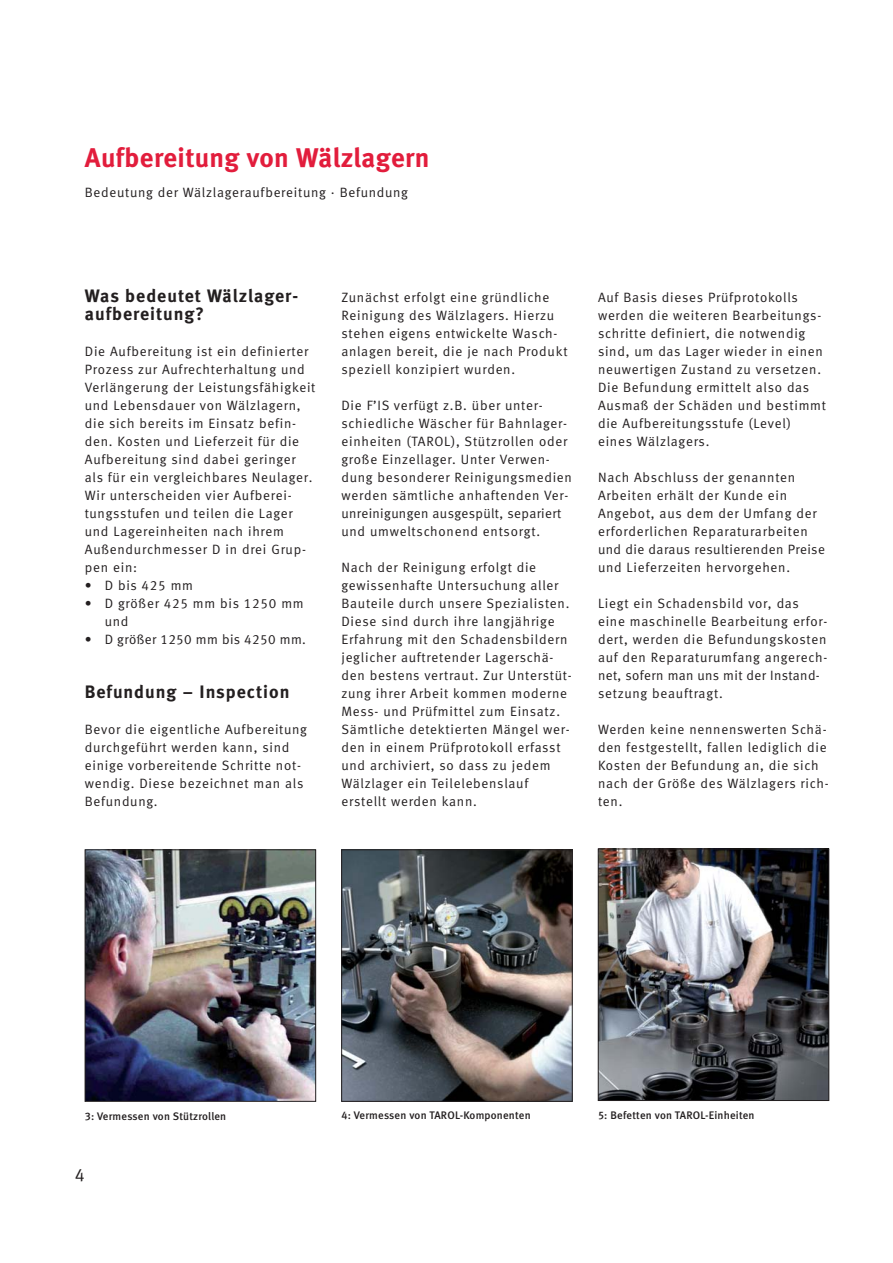
<style>
.page{position:relative;width:893px;height:1263px;background:#fff}
.page>*{position:absolute;margin:0;border:0;box-sizing:border-box;transform-origin:0 0}
.t1{font:27px "Meta Bold LF";letter-spacing:.015em;color:#e21d3c}
.t2{font:18px/18px "Meta Bold LF";letter-spacing:.055em;color:#231f20}
.t3{font:18px "Meta Normal LF";color:#231f20}
.t4{font:13.5px/18px "Meta Normal LF";letter-spacing:.055em;color:#231f20}
.t5{font:13.5px "Meta Normal LF";letter-spacing:.03em;color:#231f20}
.t6{font:10.95px "Meta Medium LF";letter-spacing:.015em;color:#231f20}
</style>
<div class="page">
<img style="left:87px;top:852px;width:227px;height:248px">
<div style="left:85px;top:850px;width:231px;height:252px;border:1px solid #231f20"></div>
<img style="left:343px;top:852px;width:227px;height:248px">
<div style="left:341px;top:850px;width:231px;height:252px;border:1px solid #231f20"></div>
<img style="left:600px;top:851px;width:227px;height:248px">
<div style="left:598px;top:849px;width:231px;height:252px;border:1px solid #231f20"></div>
<h1 class="t1" style="left:85px;top:147px;width:346px">Aufbereitung von Wälzlagern</h1>
<p class="t4" style="left:85px;top:184px;width:325px">Bedeutung der Wälzlageraufbereitung · Befundung</p>
<h2 class="t2" style="left:85px;top:288px;width:215px">Was bedeutet Wälzlager&shy;aufbereitung?</h2>
<p class="t4" style="left:85px;top:343px;width:232px">Die Aufbereitung ist ein definierter<br>Prozess zur Aufrechterhaltung und<br>Verlängerung der Leistungsfähigkeit und Lebensdauer von Wälzlagern, die sich bereits im Einsatz befin&shy;den. Kosten und Lieferzeit für die<br>Aufbereitung sind dabei geringer als für ein vergleichbares Neulager.<br>Wir unterscheiden vier Aufberei&shy;tungsstufen und teilen die Lager und Lagereinheiten nach ihrem<br>Außendurchmesser D in drei Grup&shy;pen ein:</p>
<p class="t4" style="left:85px;top:577px;width:110px">• D bis 425 mm</p>
<p class="t4" style="left:105px;top:595px;width:201px;text-indent:-20px">• D größer 425 mm bis 1250 mm und</p>
<p class="t5" style="left:85px;top:634px;width:223px">• D größer 1250 mm bis 4250 mm.</p>
<h2 class="t2" style="left:85px;top:684px;width:206px">Befundung – Inspection</h2>
<p class="t4" style="left:85px;top:721px;width:224px">Bevor die eigentliche Aufbereitung durchgeführt werden kann, sind einige vorbereitende Schritte not&shy;wendig. Diese bezeichnet man als<br>Befundung.</p>
<p class="t4" style="left:341px;top:289px;width:228px">Zunächst erfolgt eine gründliche Reinigung des Wälzlagers. Hierzu stehen eigens entwickelte Wasch&shy;anlagen bereit, die je nach Produkt speziell konzipiert wurden.</p>
<p class="t4" style="left:341px;top:397px;width:232px">Die F’IS verfügt z.B. über unter&shy;schiedliche Wäscher für Bahnlager&shy;einheiten (TAROL), Stützrollen oder große Einzellager. Unter Verwen&shy;dung besonderer Reinigungsmedien werden sämtliche anhaftenden Ver&shy;unreinigungen ausgespült, separiert und umweltschonend entsorgt.</p>
<p class="t4" style="left:341px;top:559px;width:232px">Nach der Reinigung erfolgt die gewissenhafte Untersuchung aller Bauteile durch unsere Spezialisten.<br>Diese sind durch ihre langjährige Erfahrung mit den Schadensbildern jeglicher auftretender Lagerschä&shy;den bestens vertraut. Zur Unterstüt&shy;zung ihrer Arbeit kommen moderne Mess- und Prüfmittel zum Einsatz.<br>Sämtliche detektierten Mängel wer&shy;den in einem Prüfprotokoll erfasst und archiviert, so dass zu jedem Wälzlager ein Teilelebenslauf erstellt werden kann.</p>
<p class="t4" style="left:598px;top:289px;width:229px">Auf Basis dieses Prüfprotokolls werden die weiteren Bearbeitungs&shy;schritte definiert, die notwendig sind, um das Lager wieder in einen neuwertigen Zustand zu versetzen.<br>Die Befundung ermittelt also das<br>Ausmaß der Schäden und bestimmt die Aufbereitungsstufe (Level) eines Wälzlagers.</p>
<p class="t4" style="left:598px;top:469px;width:228px">Nach Abschluss der genannten<br>Arbeiten erhält der Kunde ein<br>Angebot, aus dem der Umfang der erforderlichen Reparaturarbeiten und die daraus resultierenden Preise und Lieferzeiten hervorgehen.</p>
<p class="t4" style="left:598px;top:595px;width:231px">Liegt ein Schadensbild vor, das eine maschinelle Bearbeitung erfor&shy;dert, werden die Befundungskosten auf den Reparaturumfang angerech&shy;net, sofern man uns mit der Instand&shy;setzung beauftragt.</p>
<p class="t4" style="left:598px;top:721px;width:232px">Werden keine nennenswerten Schä&shy;den festgestellt, fallen lediglich die<br>Kosten der Befundung an, die sich nach der Größe des Wälzlagers rich&shy;ten.</p>
<p class="t6" style="left:85px;top:1112px;width:143px">3: Vermessen von Stützrollen</p>
<p class="t6" style="left:341px;top:1111px;width:191px">4: Vermessen von TAROL-Komponenten</p>
<p class="t6" style="left:598px;top:1111px;width:158px">5: Befetten von TAROL-Einheiten</p>
<h2 class="t3" style="left:75px;top:1168px;width:12px">4</h2>
</div>
